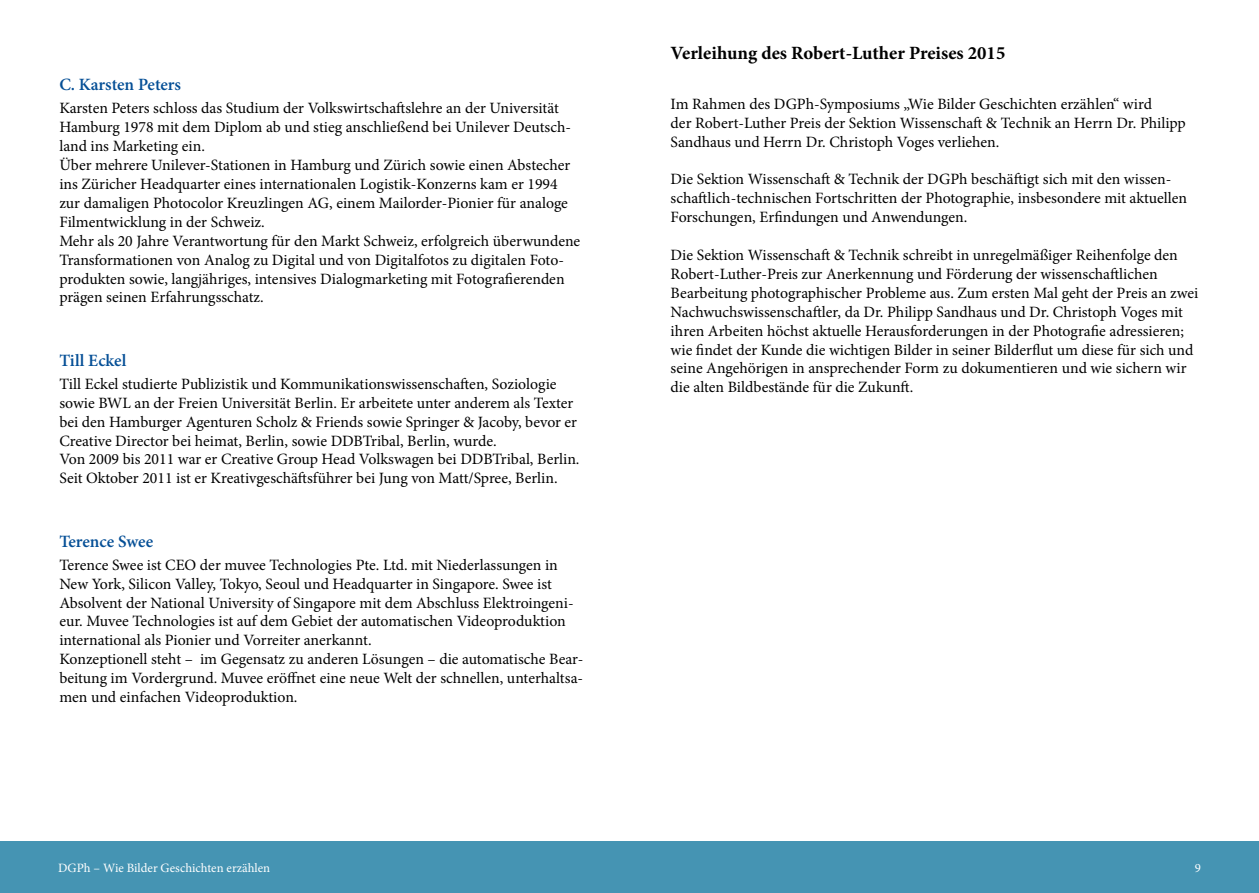
<style>
.page{position:relative;width:1259px;height:893px;background:#fff}
.page>*{position:absolute;margin:0;border:0;box-sizing:border-box;transform-origin:0 0}
.t1{font:700 18.75px "Minion Pro";color:#000}
.t2{font:600 17.25px "Minion Pro";letter-spacing:-.005em;color:#054f96}
.t3{font:15.75px/18.9px "Minion Pro";color:#000}
.t4{font:12.75px "Minion Pro";color:#fff}
</style>
<div class="page">
<div style="left:0;top:842px;width:1259px;height:51px;background:#4594b3"></div>
<p class="t2" style="left:59px;top:78px;width:123px">C. Karsten Peters</p>
<p class="t3" style="left:59px;top:100px;width:522px">Karsten Peters schloss das Studium der Volkswirtschaftslehre an der Universität Hamburg 1978 mit dem Diplom ab und stieg anschließend bei Unilever Deutsch&shy;land ins Marketing ein.<br>Über mehrere Unilever-Stationen in Hamburg und Zürich sowie einen Abstecher ins Züricher Headquarter eines internationalen Logistik-Konzerns kam er 1994 zur damaligen Photocolor Kreuzlingen AG, einem Mailorder-Pionier für analoge Filmentwicklung in der Schweiz.<br>Mehr als 20 Jahre Verantwortung für den Markt Schweiz, erfolgreich überwundene Transformationen von Analog zu Digital und von Digitalfotos zu digitalen Foto&shy;produkten sowie, langjähriges, intensives Dialogmarketing mit Fotografierenden prägen seinen Erfahrungsschatz.</p>
<p class="t2" style="left:59px;top:353px;width:68px">Till Eckel</p>
<p class="t3" style="left:59px;top:375px;width:522px">Till Eckel studierte Publizistik und Kommunikationswissenschaften, Soziologie sowie BWL an der Freien Universität Berlin. Er arbeitete unter anderem als Texter bei den Hamburger Agenturen Scholz &amp; Friends sowie Springer &amp; Jacoby, bevor er Creative Director bei heimat, Berlin, sowie DDBTribal, Berlin, wurde.<br>Von 2009 bis 2011 war er Creative Group Head Volkswagen bei DDBTribal, Berlin.<br>Seit Oktober 2011 ist er Kreativgeschäftsführer bei Jung von Matt/Spree, Berlin.</p>
<p class="t2" style="left:59px;top:534px;width:95px">Terence Swee</p>
<p class="t3" style="left:59px;top:556px;width:525px">Terence Swee ist CEO der muvee Technologies Pte. Ltd. mit Niederlassungen in New York, Silicon Valley, Tokyo, Seoul und Headquarter in Singapore. Swee ist Absolvent der National University of Singapore mit dem Abschluss Elektroingeni&shy;eur. Muvee Technologies ist auf dem Gebiet der automatischen Videoproduktion international als Pionier und Vorreiter anerkannt.<br>Konzeptionell steht – im Gegensatz zu anderen Lösungen – die automatische Bear&shy;beitung im Vordergrund. Muvee eröffnet eine neue Welt der schnellen, unterhaltsa&shy;men und einfachen Videoproduktion.</p>
<p class="t1" style="left:670px;top:46px;width:336px">Verleihung des Robert-Luther Preises 2015</p>
<p class="t3" style="left:670px;top:95px;width:517px">Im Rahmen des DGPh-Symposiums „Wie Bilder Geschichten erzählen“ wird<br>der Robert-Luther Preis der Sektion Wissenschaft &amp; Technik an Herrn Dr. Philipp<br>Sandhaus und Herrn Dr. Christoph Voges verliehen.</p>
<p class="t3" style="left:670px;top:171px;width:518px">Die Sektion Wissenschaft &amp; Technik der DGPh beschäftigt sich mit den wissen&shy;schaftlich-technischen Fortschritten der Photographie, insbesondere mit aktuellen<br>Forschungen, Erfindungen und Anwendungen.</p>
<p class="t3" style="left:670px;top:246px;width:529px">Die Sektion Wissenschaft &amp; Technik schreibt in unregelmäßiger Reihenfolge den Robert-Luther-Preis zur Anerkennung und Förderung der wissenschaftlichen Bearbeitung photographischer Probleme aus. Zum ersten Mal geht der Preis an zwei Nachwuchswissenschaftler, da Dr. Philipp Sandhaus und Dr. Christoph Voges mit ihren Arbeiten höchst aktuelle Herausforderungen in der Photografie adressieren; wie findet der Kunde die wichtigen Bilder in seiner Bilderflut um diese für sich und seine Angehörigen in ansprechender Form zu dokumentieren und wie sichern wir die alten Bildbestände für die Zukunft.</p>
<p class="t4" style="left:58px;top:862px;width:214px">DGPh – Wie Bilder Geschichten erzählen</p>
<p class="t4" style="left:1194px;top:862px;width:8px">9</p>
</div>
